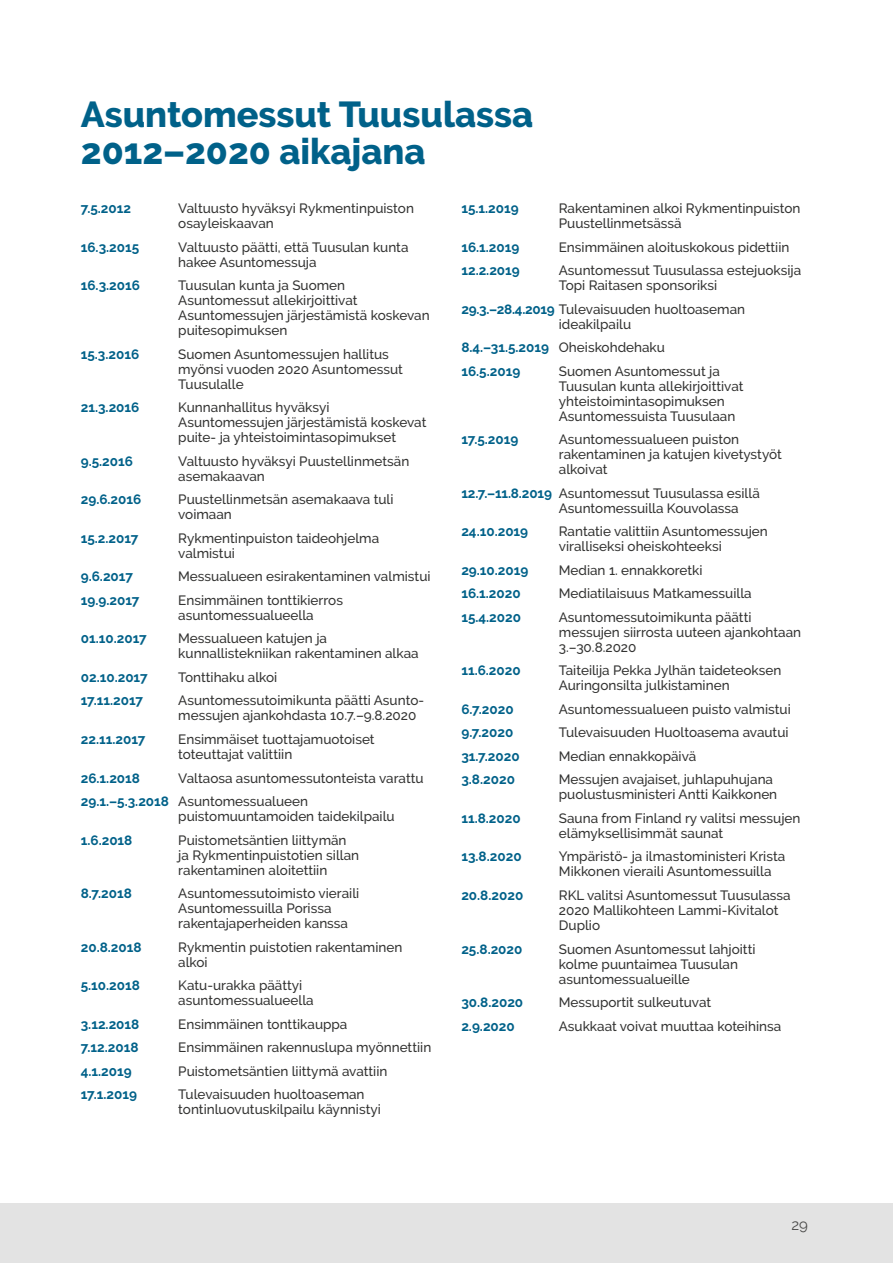
<style>
.page{position:relative;width:893px;height:1263px;background:#fff}
.page>*{position:absolute;margin:0;border:0;box-sizing:border-box;transform-origin:0 0}
.t1{font:800 36px/37.5px "Raleway";color:#006189}
.t2{font:15px "Raleway";color:#4a4a49}
.t3{font:500 13.5px/15px "Raleway";color:#333332}
.t4{font:700 13.5px/23.5px "Raleway";color:#006189}
.s1{font-weight:700;color:#006189}
.s2{font-weight:500;color:#333332}
</style>
<div class="page">
<div style="left:0;top:1203px;width:893px;height:60px;background:#e3e3e3"></div>
<h1 class="t1" style="left:81px;top:96px;width:454px">Asuntomessut Tuusulassa<br>2012–2020 aikajana</h1>
<p class="t4" style="left:81px;top:197px;width:52px">7.5.2012</p>
<p class="t3" style="left:178px;top:201px;width:237px">Valtuusto hyväksyi Rykmentinpuiston osayleiskaavan</p>
<p class="t4" style="left:81px;top:235px;width:60px">16.3.2015</p>
<p class="t3" style="left:178px;top:240px;width:232px">Valtuusto päätti, että Tuusulan kunta hakee Asuntomessuja</p>
<p class="t4" style="left:81px;top:274px;width:61px">16.3.2016</p>
<p class="t3" style="left:178px;top:278px;width:253px">Tuusulan kunta ja Suomen<br>Asuntomessut allekirjoittivat<br>Asuntomessujen järjestämistä koskevan puitesopimuksen</p>
<p class="t4" style="left:81px;top:342px;width:60px">15.3.2016</p>
<p class="t3" style="left:178px;top:347px;width:226px">Suomen Asuntomessujen hallitus myönsi vuoden 2020 Asuntomessut<br>Tuusulalle</p>
<p class="t4" style="left:81px;top:396px;width:60px">21.3.2016</p>
<p class="t3" style="left:178px;top:400px;width:250px">Kunnanhallitus hyväksyi<br>Asuntomessujen järjestämistä koskevat puite- ja yhteistoimintasopimukset</p>
<p class="t4" style="left:81px;top:449px;width:54px">9.5.2016</p>
<p class="t3" style="left:178px;top:454px;width:232px">Valtuusto hyväksyi Puustellinmetsän asemakaavan</p>
<p class="t4" style="left:81px;top:488px;width:62px">29.6.2016</p>
<p class="t3" style="left:178px;top:492px;width:217px">Puustellinmetsän asemakaava tuli voimaan</p>
<p class="t4" style="left:81px;top:526px;width:59px">15.2.2017</p>
<p class="t3" style="left:178px;top:531px;width:202px">Rykmentinpuiston taideohjelma valmistui</p>
<p class="t4" style="left:81px;top:565px;width:54px">9.6.2017</p>
<p class="t3" style="left:178px;top:569px;width:254px">Messualueen esirakentaminen valmistui</p>
<p class="t4" style="left:81px;top:588px;width:60px">19.9.2017</p>
<p class="t3" style="left:178px;top:593px;width:166px">Ensimmäinen tonttikierros asuntomessualueella</p>
<p class="t4" style="left:81px;top:627px;width:67px">01.10.2017</p>
<p class="t3" style="left:178px;top:631px;width:242px">Messualueen katujen ja kunnallistekniikan rakentaminen alkaa</p>
<p class="t4" style="left:81px;top:665px;width:68px">02.10.2017</p>
<p class="t3" style="left:178px;top:670px;width:101px">Tonttihaku alkoi</p>
<p class="t4" style="left:81px;top:689px;width:64px">17.11.2017</p>
<p class="t3" style="left:178px;top:693px;width:247px">Asuntomessutoimikunta päätti Asunto&shy;messujen ajankohdasta 10.7.–9.8.2020</p>
<p class="t4" style="left:81px;top:727px;width:66px">22.11.2017</p>
<p class="t3" style="left:178px;top:732px;width:198px">Ensimmäiset tuottajamuotoiset toteuttajat valittiin</p>
<p class="t4" style="left:81px;top:766px;width:61px">26.1.2018</p>
<p class="t4" style="left:461px;top:197px;width:59px">15.1.2019</p>
<p class="t3" style="left:559px;top:201px;width:243px">Rakentaminen alkoi Rykmentinpuiston<br>Puustellinmetsässä</p>
<p class="t4" style="left:461px;top:235px;width:60px">16.1.2019</p>
<p class="t3" style="left:559px;top:240px;width:232px">Ensimmäinen aloituskokous pidettiin</p>
<p class="t4" style="left:461px;top:259px;width:60px">12.2.2019</p>
<p class="t3" style="left:559px;top:263px;width:244px">Asuntomessut Tuusulassa estejuoksija<br>Topi Raitasen sponsoriksi</p>
<p class="t3" style="left:559px;top:302px;width:188px;text-indent:-97px"><span class="s1">29.3.–28.4.2019</span> Tulevaisuuden huoltoaseman ideakilpailu</p>
<p class="t4" style="left:461px;top:336px;width:205px">8.4.–31.5.2019 <span class="s2">Oheiskohdehaku<br></span>16.5.2019</p>
<p class="t3" style="left:559px;top:364px;width:186px">Suomen Asuntomessut ja<br>Tuusulan kunta allekirjoittivat yhteistoimintasopimuksen<br>Asuntomessuista Tuusulaan</p>
<p class="t4" style="left:461px;top:428px;width:59px">17.5.2019</p>
<p class="t3" style="left:559px;top:432px;width:225px">Asuntomessualueen puiston rakentaminen ja katujen kivetystyöt alkoivat</p>
<p class="t3" style="left:559px;top:486px;width:202px;text-indent:-97px"><span class="s1">12.7.–11.8.2019</span> Asuntomessut Tuusulassa esillä<br>Asuntomessuilla Kouvolassa</p>
<p class="t4" style="left:461px;top:520px;width:68px">24.10.2019</p>
<p class="t3" style="left:559px;top:524px;width:210px">Rantatie valittiin Asuntomessujen viralliseksi oheiskohteeksi</p>
<p class="t4" style="left:461px;top:558px;width:69px">29.10.2019</p>
<p class="t3" style="left:559px;top:563px;width:145px">Median 1. ennakkoretki</p>
<p class="t4" style="left:461px;top:582px;width:61px">16.1.2020</p>
<p class="t3" style="left:559px;top:586px;width:194px">Mediatilaisuus Matkamessuilla</p>
<p class="t4" style="left:461px;top:605px;width:61px">15.4.2020</p>
<p class="t3" style="left:559px;top:610px;width:244px">Asuntomessutoimikunta päätti messujen siirrosta uuteen ajankohtaan<br>3.–30.8.2020</p>
<p class="t4" style="left:461px;top:659px;width:61px">11.6.2020</p>
<p class="t3" style="left:559px;top:663px;width:224px">Taiteilija Pekka Jylhän taideteoksen<br>Auringonsilta julkistaminen</p>
<p class="t4" style="left:461px;top:697px;width:54px">6.7.2020</p>
<p class="t3" style="left:559px;top:702px;width:233px">Asuntomessualueen puisto valmistui</p>
<p class="t4" style="left:461px;top:721px;width:54px">9.7.2020</p>
<p class="t3" style="left:559px;top:725px;width:231px">Tulevaisuuden Huoltoasema avautui</p>
<p class="t4" style="left:461px;top:744px;width:60px">31.7.2020</p>
<p class="t3" style="left:559px;top:749px;width:139px">Median ennakkopäivä</p>
<p class="t4" style="left:461px;top:768px;width:55px">3.8.2020</p>
<p class="t3" style="left:559px;top:772px;width:220px">Messujen avajaiset, juhlapuhujana puolustusministeri Antti Kaikkonen</p>
<p class="t4" style="left:461px;top:806px;width:61px">11.8.2020</p>
<p class="t3" style="left:559px;top:811px;width:243px">Sauna from Finland ry valitsi messujen elämyksellisimmät saunat</p>
<p class="t4" style="left:461px;top:845px;width:62px">13.8.2020</p>
<p class="t3" style="left:559px;top:849px;width:228px">Ympäristö- ja ilmastoministeri Krista<br>Mikkonen vieraili Asuntomessuilla</p>
<p class="t4" style="left:461px;top:883px;width:63px">20.8.2020</p>
<p class="t3" style="left:559px;top:888px;width:233px">RKL valitsi Asuntomessut Tuusulassa<br>2020 Mallikohteen Lammi-Kivitalot<br>Duplio</p>
<p class="t4" style="left:461px;top:937px;width:63px">25.8.2020</p>
<p class="t3" style="left:559px;top:941px;width:198px">Suomen Asuntomessut lahjoitti kolme puuntaimea Tuusulan asuntomessualueille</p>
<p class="t4" style="left:461px;top:990px;width:63px">30.8.2020</p>
<p class="t3" style="left:559px;top:995px;width:154px">Messuportit sulkeutuvat</p>
<p class="t4" style="left:461px;top:1014px;width:55px">2.9.2020</p>
<p class="t3" style="left:559px;top:1018px;width:224px">Asukkaat voivat muuttaa koteihinsa</p>
<p class="t3" style="left:81px;top:766px;width:344px;line-height:23.5px;text-indent:97px">Valtaosa asuntomessutonteista varattu<br><span class="s1">29.1.–5.3.2018</span> Asuntomessualueen</p>
<p class="t3" style="left:178px;top:809px;width:218px">puistomuuntamoiden taidekilpailu</p>
<p class="t4" style="left:81px;top:828px;width:53px">1.6.2018</p>
<p class="t3" style="left:178px;top:832px;width:182px">Puistometsäntien liittymän ja Rykmentinpuistotien sillan rakentaminen aloitettiin</p>
<p class="t4" style="left:81px;top:881px;width:53px">8.7.2018</p>
<p class="t3" style="left:178px;top:886px;width:183px">Asuntomessutoimisto vieraili<br>Asuntomessuilla Porissa rakentajaperheiden kanssa</p>
<p class="t4" style="left:81px;top:935px;width:62px">20.8.2018</p>
<p class="t3" style="left:178px;top:939px;width:226px">Rykmentin puistotien rakentaminen alkoi</p>
<p class="t4" style="left:81px;top:973px;width:61px">5.10.2018</p>
<p class="t3" style="left:178px;top:978px;width:137px">Katu-urakka päättyi asuntomessualueella</p>
<p class="t4" style="left:81px;top:1012px;width:60px">3.12.2018</p>
<p class="t3" style="left:178px;top:1016px;width:171px">Ensimmäinen tonttikauppa</p>
<p class="t4" style="left:81px;top:1035px;width:59px">7.12.2018</p>
<p class="t3" style="left:178px;top:1040px;width:255px">Ensimmäinen rakennuslupa myönnettiin</p>
<p class="t4" style="left:81px;top:1059px;width:52px">4.1.2019</p>
<p class="t3" style="left:178px;top:1063px;width:211px">Puistometsäntien liittymä avattiin</p>
<p class="t4" style="left:81px;top:1082px;width:58px">17.1.2019</p>
<p class="t3" style="left:178px;top:1087px;width:204px">Tulevaisuuden huoltoaseman tontinluovutuskilpailu käynnistyi</p>
<p class="t2" style="left:791px;top:1216px;width:18px">29</p>
</div>
